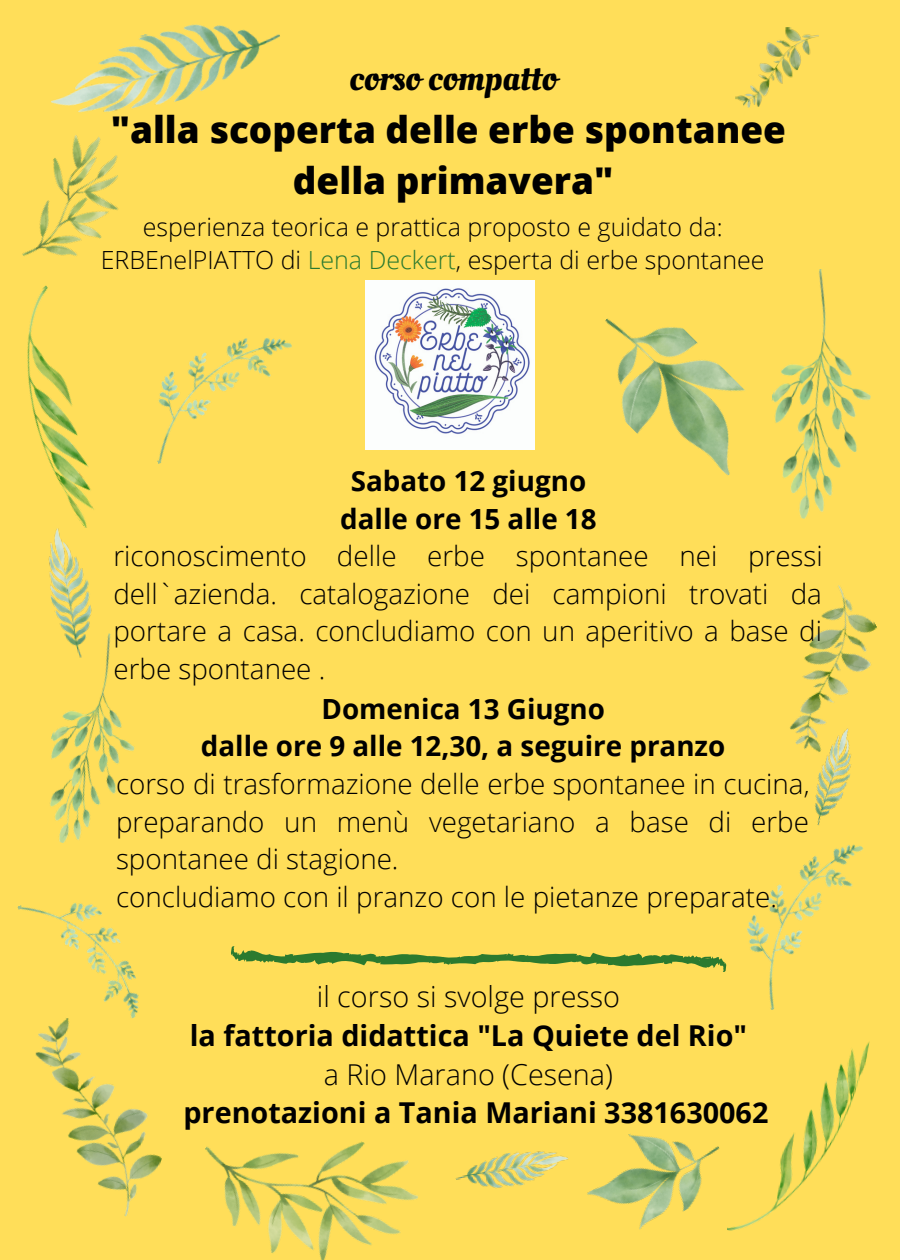
<style>
.page{position:relative;width:900px;height:1260px;background:#ffde59}
.page>*{position:absolute;margin:0;border:0;box-sizing:border-box;transform-origin:0 0}
.t1{font:800 36.75px "Open Sans";color:#000}
.t2{font:36.75px "Oleo Script";color:#000}
.t3{font:700 28.75px "Open Sans";color:#000}
.t4{font:300 28.75px "Open Sans";color:#000}
.t5{font:300 27.75px/37.5px "Open Sans";color:#000;text-align:justify}
.t6{font:700 27.75px "Open Sans";color:#000}
.t7{font:300 25px "Open Sans";color:#000}
.s1{color:#2b7a2f}
</style>
<div class="page">
<img style="left:17px;top:903px;width:122px;height:108px">
<img style="left:180px;top:338px;width:112px;height:81px">
<img style="left:779px;top:269px;width:92px;height:250px">
<img style="left:50px;top:633px;width:85px;height:210px">
<img style="left:22px;top:135px;width:97px;height:151px">
<img style="left:205px;top:1141px;width:213px;height:119px">
<img style="left:51px;top:24px;width:229px;height:89px">
<img style="left:455px;top:1151px;width:113px;height:37px">
<img style="left:48px;top:528px;width:53px;height:133px">
<img style="left:815px;top:760px;width:37px;height:66px">
<img style="left:605px;top:318px;width:174px;height:158px">
<img style="left:587px;top:1133px;width:133px;height:97px">
<img style="left:727px;top:1041px;width:143px;height:190px">
<img style="left:746px;top:844px;width:117px;height:166px">
<img style="left:27px;top:286px;width:153px;height:242px">
<img style="left:35px;top:1011px;width:127px;height:206px">
<img style="left:789px;top:585px;width:88px;height:175px">
<img style="left:735px;top:27px;width:84px;height:81px">
<svg style="left:231px;top:946px;width:496px;height:26px"></svg>
<img style="left:365px;top:281px;width:169px;height:168px">
<p class="t2" style="left:349px;top:53px;width:209px">corso compatto</p>
<p class="t1" style="left:111px;top:104px;width:677px">"alla scoperta delle erbe spontanee</p>
<p class="t1" style="left:293px;top:155px;width:322px">della primavera"</p>
<p class="t7" style="left:143px;top:209px;width:582px">esperienza teorica e prattica proposto e guidato da:</p>
<p class="t7" style="left:101px;top:243px;width:665px">ERBEnelPIATTO di <span class="s1">Lena Deckert</span>, esperta di erbe spontanee</p>
<p class="t6" style="left:351px;top:461px;width:237px">Sabato 12 giugno</p>
<p class="t6" style="left:340px;top:499px;width:258px">dalle ore 15 alle 18</p>
<p class="t5" style="left:113px;top:537px;width:711px">riconoscimento delle erbe spontanee nei pressi dell`azienda. catalogazione dei campioni trovati da portare a casa. concludiamo con un aperitivo a base di erbe spontanee .</p>
<p class="t6" style="left:321px;top:689px;width:285px">Domenica 13 Giugno</p>
<p class="t6" style="left:201px;top:727px;width:526px">dalle ore 9 alle 12,30, a seguire pranzo</p>
<p class="t5" style="left:116px;top:764px;width:695px">corso di trasformazione delle erbe spontanee in cucina, preparando un menù vegetariano a base di erbe spontanee di stagione.</p>
<p class="t5" style="left:116px;top:877px;width:662px">concludiamo con il pranzo con le pietanze preparate.</p>
<p class="t4" style="left:317px;top:976px;width:305px">il corso si svolge presso</p>
<p class="t3" style="left:190px;top:1015px;width:559px">la fattoria didattica "La Quiete del Rio"</p>
<p class="t4" style="left:324px;top:1054px;width:291px">a Rio Marano (Cesena)</p>
<p class="t3" style="left:183px;top:1093px;width:586px">prenotazioni a Tania Mariani 3381630062</p>
</div>
